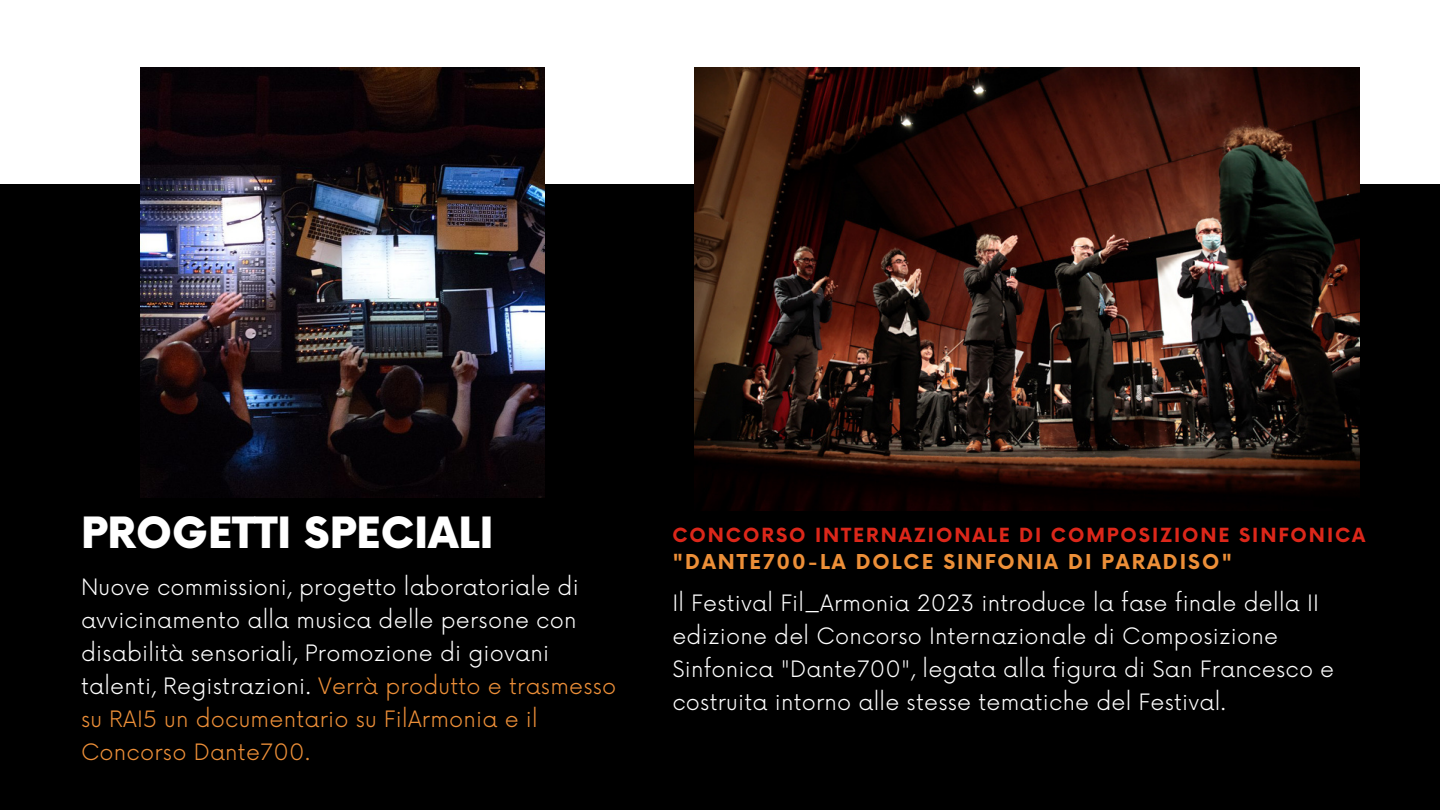
<style>
.page{position:relative;width:1440px;height:810px;background:#fff}
.page>*{position:absolute;margin:0;border:0;box-sizing:border-box;transform-origin:0 0}
.t1{font:900 42px "Now";color:#fff}
.t2{font:300 22px/33px "Now";letter-spacing:.01em;color:#fff}
.t3{font:700 20px "Now";letter-spacing:.1em;color:#ed8f38}
.t4{font:700 19px "Now";letter-spacing:.1em;color:#dc271a}
.s1{color:#ed8f38}
</style>
<div class="page">
<div style="left:0;top:185px;width:1440px;height:625px;background:#000"></div>
<img style="left:141px;top:67px;width:403px;height:430px">
<img style="left:694px;top:67px;width:665px;height:444px">
<p class="t1" style="left:81px;top:510px;width:414px">PROGETTI SPECIALI</p>
<p class="t2" style="left:81px;top:572px;width:537px">Nuove commissioni, progetto laboratoriale di avvicinamento alla musica delle persone con disabilità sensoriali, Promozione di giovani talenti, Registrazioni. <span class="s1">Verrà produtto e trasmesso su RAI5 un documentario su FilArmonia e il Concorso Dante700.</span></p>
<p class="t4" style="left:672px;top:525px;width:695px">CONCORSO INTERNAZIONALE DI COMPOSIZIONE SINFONICA</p>
<p class="t3" style="left:672px;top:551px;width:561px">"DANTE700-LA DOLCE SINFONIA DI PARADISO"</p>
<p class="t2" style="left:672px;top:588px;width:663px">Il Festival Fil_Armonia 2023 introduce la fase finale della II edizione del Concorso Internazionale di Composizione Sinfonica "Dante700", legata alla figura di San Francesco e costruita intorno alle stesse tematiche del Festival.</p>
</div>
